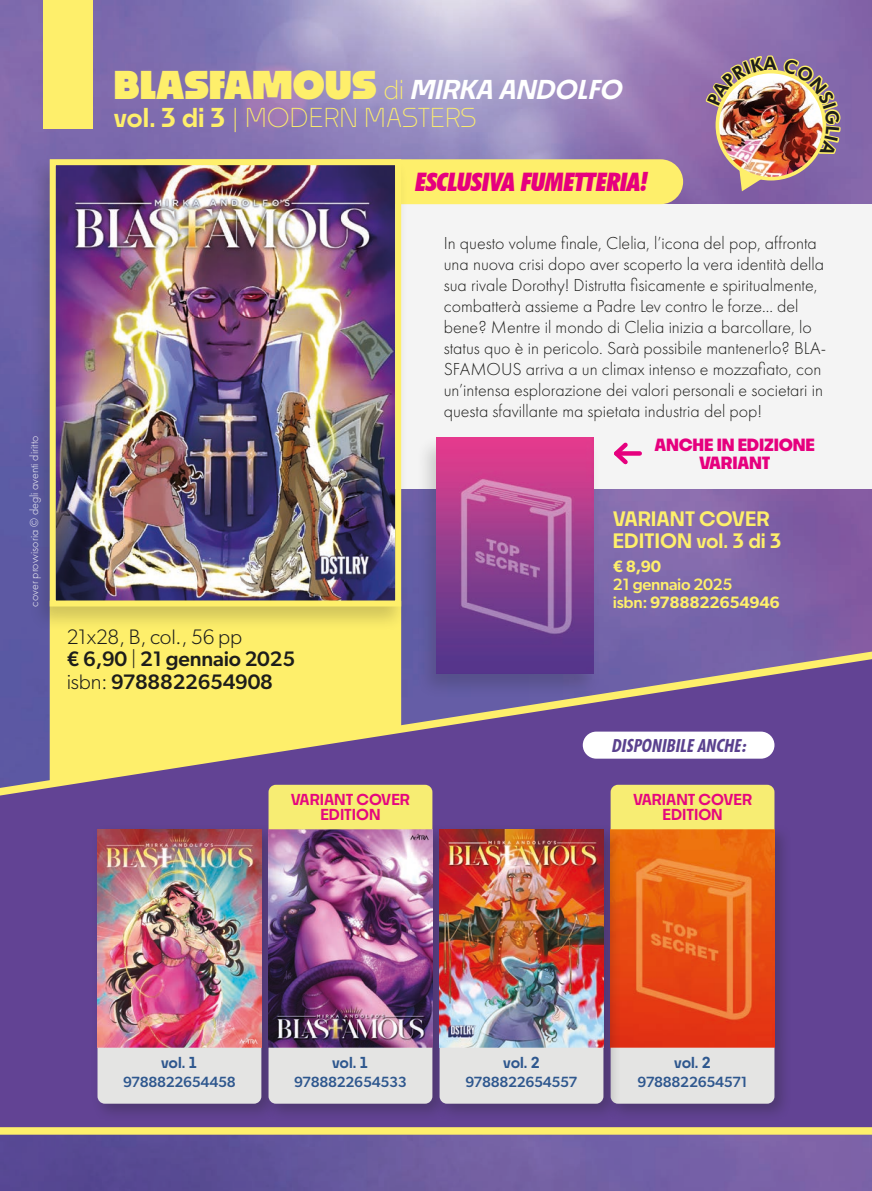
<style>
.page{position:relative;width:872px;height:1191px;background:#fff}
.page>*{position:absolute;margin:0;border:0;box-sizing:border-box;transform-origin:0 0}
.t1{font:300 25.5px/28.5px "Noka";color:#feef6b}
.t2{font:italic 900 condensed 25.5px "Futura BT";letter-spacing:-.01em;color:#e6007e}
.t3{font:300 21px/22.5px "Gibson";letter-spacing:-.01em;color:#1d1d1b}
.t4{font:500 21px "Gibson";letter-spacing:-.01em;color:#1d1d1b}
.t5{font:600 19.5px/22.5px "Noka";color:#feef6b}
.t6{font:300 18px/21px "Futura PT";color:#1d1d1b}
.t7{font:italic 700 condensed 18px "Futura BT";color:#5a418e}
.t8{font:700 16.5px/18px "Noka";letter-spacing:-.01em;color:#e6007e;text-align:center}
.t9{font:500 16.5px/18px "Gibson";letter-spacing:-.02em;color:#feef6b}
.t10{font:600 16.5px "Gibson";letter-spacing:-.02em;color:#feef6b}
.t11{font:500 14.85px "Gibson";letter-spacing:-.02em;color:#2e578e}
.t12{font:600 14.85px "Noka";color:#e5087e}
.t13{font:600 14.85px "Noka";letter-spacing:-.01em;color:#2e578e}
.t14{font:300 12px "Futura PT";color:#fff}
.s1{font-weight:900;font-size:37.5px}
.s2{font-weight:600;font-style:italic;color:#fff}
.s3{font-weight:600}
.s4{font-weight:500}
.s5{font-weight:300}
</style>
<div class="page">
<img style="left:0;top:0;width:872px;height:1191px">
<div style="left:50px;top:632px;width:351px;height:12px;background:#feef6b"></div>
<svg style="left:0;top:644px;width:872px;height:494px;background:#8c738b"></svg>
<div style="left:382px;top:204px;width:490px;height:285px;background:#f4f4f4"></div>
<div style="left:415px;top:434px;width:186px;height:264px;background:#1d1d1b;opacity:.2"></div>
<img style="left:436px;top:438px;width:157px;height:235px">
<div style="left:43px;top:0;width:49px;height:128px;background:#feef6b"></div>
<div style="left:616px;top:451px;width:24px;height:5px;background:#e6007e"></div>
<svg style="left:614px;top:442px;width:18px;height:23px"></svg>
<svg style="left:739px;top:169px;width:23px;height:22px"></svg>
<img style="left:717px;top:72px;width:107px;height:107px;border-radius:54px">
<div style="left:715px;top:70px;width:111px;height:110px;border:4px solid #feef6b;border-radius:50%"></div>
<div style="left:409px;top:159px;width:274px;height:45px;background:#feef6b"></div>
<div style="left:29px;top:156px;width:380px;height:476px;background:#1d1d1b;opacity:.2"></div>
<img style="left:47px;top:156px;width:357px;height:453px">
<div style="left:91px;top:822px;width:188px;height:299px;background:#1d1d1b;opacity:.3"></div>
<img style="left:97px;top:829px;width:164px;height:218px">
<div style="left:97px;top:1047px;width:164px;height:56px;background:#e4e4e3"></div>
<div style="left:262px;top:822px;width:188px;height:299px;background:#1d1d1b;opacity:.3"></div>
<img style="left:268px;top:829px;width:164px;height:218px">
<div style="left:268px;top:1047px;width:164px;height:56px;background:#e4e4e3"></div>
<div style="left:604px;top:822px;width:188px;height:299px;background:#1d1d1b;opacity:.3"></div>
<img style="left:621px;top:829px;width:153px;height:218px">
<div style="left:621px;top:1047px;width:153px;height:56px;background:#e4e4e3"></div>
<div style="left:433px;top:822px;width:188px;height:299px;background:#1d1d1b;opacity:.3"></div>
<img style="left:439px;top:829px;width:164px;height:218px">
<div style="left:439px;top:1047px;width:164px;height:56px;background:#e4e4e3"></div>
<div style="left:268px;top:784px;width:164px;height:45px;background:#f7ed73"></div>
<div style="left:610px;top:784px;width:164px;height:45px;background:#f7ed73"></div>
<div style="left:583px;top:731px;width:191px;height:27px;background:#fff;border-radius:14px"></div>
<svg style="left:707px;top:57px;width:69px;height:49px"></svg>
<img style="left:783px;top:58px;width:57px;height:99px">
<p class="t14" style="left:27px;top:606px;width:172px;rotate:-90deg">cover provvisoria © degli aventi diritto</p>
<p class="t1" style="left:114px;top:75px;width:515px"><span class="s1">BLASFAMOUS</span> di <span class="s2">MIRKA ANDOLFO </span><span class="s3">vol. 3 di 3</span> | MODERN MASTERS</p>
<p class="t2" style="left:415px;top:166px;width:234px">ESCLUSIVA FUMETTERIA!</p>
<p class="t6" style="left:444px;top:232px;width:384px">In questo volume finale, Clelia, l’icona del pop, affronta una nuova crisi dopo aver scoperto la vera identità della sua rivale Dorothy! Distrutta fisicamente e spiritualmente, combatterà assieme a Padre Lev contro le forze... del bene? Mentre il mondo di Clelia inizia a barcollare, lo status quo è in pericolo. Sarà possibile mantenerlo? BLA-SFAMOUS arriva a un climax intenso e mozzafiato, con un’intensa esplorazione dei valori personali e societari in questa sfavillante ma spietata industria del pop!</p>
<p class="t8" style="left:654px;top:435px;width:162px">ANCHE IN EDIZIONE<br>VARIANT</p>
<p class="t3" style="left:67px;top:625px;width:230px">21x28, B, col., 56 pp<br><span class="s4">€ 6,90</span> | <span class="s4">21 gennaio 2025</span></p>
<p class="t4" style="left:67px;top:668px;width:208px"><span class="s5">isbn:</span> 9788822654908</p>
<p class="t12" style="left:291px;top:790px;width:121px">VARIANT COVER</p>
<p class="t12" style="left:320px;top:805px;width:62px">EDITION</p>
<p class="t5" style="left:613px;top:507px;width:170px">VARIANT COVER<br>EDITION vol. 3 di 3</p>
<p class="t9" style="left:613px;top:557px;width:121px"><span class="s3">€ 8,90<br></span>21 gennaio 2025</p>
<p class="t10" style="left:613px;top:592px;width:168px"><span class="s4">isbn:</span> 9788822654946</p>
<p class="t7" style="left:611px;top:734px;width:140px">DISPONIBILE ANCHE:</p>
<p class="t12" style="left:633px;top:790px;width:121px">VARIANT COVER</p>
<p class="t12" style="left:662px;top:805px;width:62px">EDITION</p>
<p class="t13" style="left:161px;top:1053px;width:38px">vol. 1</p>
<p class="t11" style="left:123px;top:1072px;width:114px">9788822654458</p>
<p class="t13" style="left:332px;top:1053px;width:38px">vol. 1</p>
<p class="t11" style="left:294px;top:1072px;width:114px">9788822654533</p>
<p class="t13" style="left:503px;top:1053px;width:38px">vol. 2</p>
<p class="t11" style="left:465px;top:1072px;width:114px">9788822654557</p>
<p class="t13" style="left:674px;top:1053px;width:38px">vol. 2</p>
<p class="t11" style="left:637px;top:1072px;width:111px">9788822654571</p>
</div>
